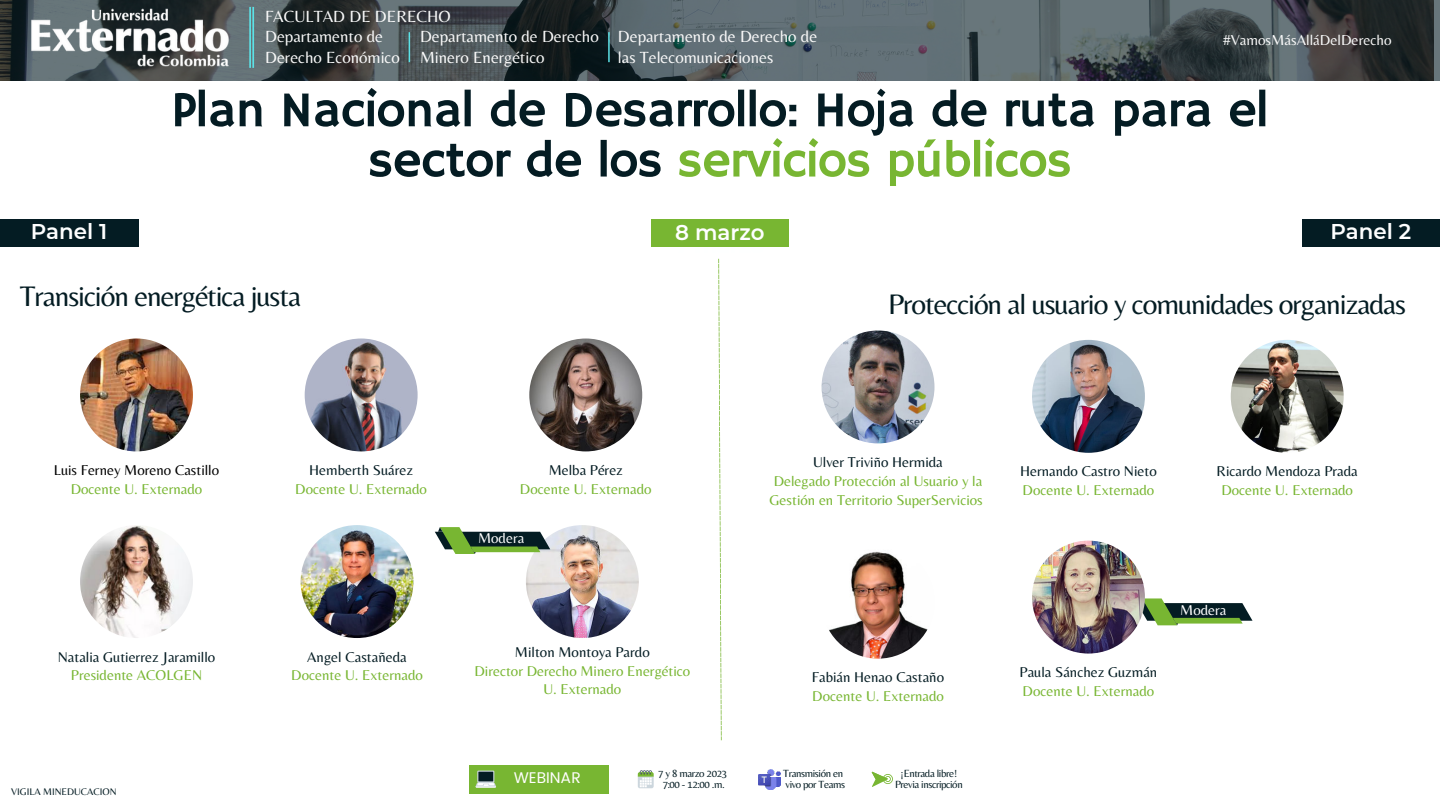
<style>
.page{position:relative;width:1440px;height:810px;background:#fff}
.page>*{position:absolute;margin:0;border:0;box-sizing:border-box;transform-origin:0 0}
.t1{font:50.4px/50.2px "Hammersmith One";letter-spacing:-.02em;color:#041c23;text-align:center}
.t2{font:29.4px "Belleza";letter-spacing:-.035em;color:#041c23}
.t3{font:600 21.4px "Montserrat";color:#feffff}
.t4{font:16.8px/20.6px "Belleza";color:#f9f9f9}
.t5{font:15.5px "Poppins";color:#fffefe}
.t6{font:15px "Belleza";color:#f9f9f9}
.t7{font:14.8px/18.8px "Belleza";color:#78b632}
.t8{font:14.8px "Belleza";color:#041c23}
.t9{font:14.8px "Belleza";color:#000}
.t10{font:14.8px "Belleza";color:#fff}
.t11{font:10.8px/11.5px "Belleza";letter-spacing:-.035em;color:#041c23;text-align:center}
.t12{font:10px "Belleza";color:#041c23}
.s1{color:#78b632}
</style>
<div class="page">
<svg style="left:0;top:0;width:1440px;height:81px;background:#475155"></svg>
<hr style="left:249px;top:7px;width:2px;height:61px;background:#5ce1e6">
<hr style="left:252px;top:7px;width:2px;height:61px;background:#5ce1e6">
<img style="left:20px;top:0;width:220px;height:75px">
<hr style="left:608px;top:32px;width:2px;height:30px;background:#5ce1e6">
<hr style="left:409px;top:32px;width:1px;height:30px;background:#5ce1e6">
<svg style="left:871px;top:772px;width:22px;height:15px"></svg>
<img style="left:759px;top:769px;width:22px;height:20px">
<svg style="left:638px;top:770px;width:16px;height:18px"></svg>
<div style="left:470px;top:765px;width:139px;height:29px;background:#78b632"></div>
<svg style="left:476px;top:771px;width:20px;height:17px"></svg>
<div style="left:1302px;top:219px;width:138px;height:28px;background:#041c23"></div>
<div style="left:0;top:219px;width:138px;height:28px;background:#041c23"></div>
<div style="left:651px;top:219px;width:138px;height:28px;background:#78b632"></div>
<img style="left:301px;top:525px;width:112px;height:113px;border-radius:50%">
<img style="left:529px;top:339px;width:113px;height:112px;border-radius:50%">
<img style="left:305px;top:339px;width:113px;height:112px;border-radius:50%">
<img style="left:80px;top:525px;width:113px;height:113px;border-radius:50%">
<img style="left:80px;top:339px;width:113px;height:112px;border-radius:50%">
<img style="left:1032px;top:340px;width:113px;height:113px;border-radius:50%">
<img style="left:822px;top:546px;width:112px;height:113px;border-radius:50%">
<img style="left:822px;top:331px;width:112px;height:112px;border-radius:50%">
<img style="left:1231px;top:340px;width:113px;height:113px;border-radius:50%">
<svg style="left:718px;top:259px;width:4px;height:481px"></svg>
<svg style="left:1142px;top:598px;width:111px;height:27px"></svg>
<img style="left:526px;top:525px;width:113px;height:113px;border-radius:50%">
<svg style="left:435px;top:527px;width:115px;height:27px"></svg>
<img style="left:1032px;top:541px;width:113px;height:113px;border-radius:50%">
<p class="t4" style="left:265px;top:6px;width:187px">FACULTAD DE DERECHO<br>Departamento de<br>Derecho Económico</p>
<p class="t4" style="left:420px;top:26px;width:180px;line-height:21px">Departamento de Derecho<br>Minero Energético</p>
<p class="t4" style="left:618px;top:26px;width:201px;line-height:21px">Departamento de Derecho de las Telecomunicaciones</p>
<p class="t6" style="left:1223px;top:31px;width:170px">#VamosMásAlláDelDerecho</p>
<h3 class="t3" style="left:31px;top:216px;width:78px">Panel 1</h3>
<h1 class="t1" style="left:171px;top:87px;width:1099px">Plan Nacional de Desarrollo: Hoja de ruta para el sector de los <span class="s1">servicios públicos</span></h1>
<h3 class="t3" style="left:675px;top:218px;width:91px">8 marzo</h3>
<h3 class="t3" style="left:1330px;top:216px;width:82px">Panel 2</h3>
<h2 class="t2" style="left:20px;top:279px;width:283px">Transición energética justa</h2>
<h2 class="t2" style="left:888px;top:286px;width:519px">Protección al usuario y comunidades organizadas</h2>
<p class="t9" style="left:54px;top:461px;width:167px">Luis Ferney Moreno Castillo</p>
<p class="t7" style="left:71px;top:479px;width:133px">Docente U. Externado</p>
<p class="t8" style="left:309px;top:461px;width:105px">Hemberth Suárez</p>
<p class="t7" style="left:295px;top:479px;width:133px">Docente U. Externado</p>
<p class="t8" style="left:549px;top:461px;width:76px">Melba Pérez</p>
<p class="t7" style="left:520px;top:479px;width:133px">Docente U. Externado</p>
<p class="t8" style="left:813px;top:453px;width:131px">Ulver Triviño Hermida</p>
<p class="t7" style="left:770px;top:471px;width:215px">Delegado Protección al Usuario y la<br>Gestión en Territorio SuperServicios</p>
<p class="t8" style="left:1020px;top:463px;width:138px">Hernando Castro Nieto</p>
<p class="t7" style="left:1023px;top:481px;width:133px">Docente U. Externado</p>
<p class="t8" style="left:1217px;top:463px;width:143px">Ricardo Mendoza Prada</p>
<p class="t7" style="left:1221px;top:481px;width:133px">Docente U. Externado</p>
<p class="t10" style="left:478px;top:530px;width:48px">Modera</p>
<p class="t10" style="left:1180px;top:601px;width:48px">Modera</p>
<p class="t8" style="left:58px;top:648px;width:159px">Natalia Gutierrez Jaramillo</p>
<p class="t7" style="left:71px;top:666px;width:133px">Presidente ACOLGEN</p>
<p class="t8" style="left:307px;top:648px;width:101px">Angel Castañeda</p>
<p class="t7" style="left:291px;top:666px;width:133px">Docente U. Externado</p>
<p class="t8" style="left:515px;top:643px;width:136px">Milton Montoya Pardo</p>
<p class="t7" style="left:474px;top:661px;width:217px;text-align:center">Director Derecho Minero Energético<br>U. Externado</p>
<p class="t8" style="left:812px;top:669px;width:134px">Fabián Henao Castaño</p>
<p class="t7" style="left:812px;top:686px;width:133px">Docente U. Externado</p>
<p class="t8" style="left:1020px;top:663px;width:139px">Paula Sánchez Guzmán</p>
<p class="t7" style="left:1023px;top:681px;width:133px">Docente U. Externado</p>
<p class="t12" style="left:11px;top:785px;width:107px">VIGILA MINEDUCACION</p>
<p class="t5" style="left:514px;top:766px;width:69px">WEBINAR</p>
<p class="t11" style="left:658px;top:767px;width:71px">7 y 8 marzo 2023</p>
<p class="t11" style="left:663px;top:779px;width:64px">7:00 - 12:00 .m.</p>
<p class="t11" style="left:783px;top:767px;width:63px;text-align:left">Transmisión en vivo por Teams</p>
<p class="t11" style="left:895px;top:767px;width:69px">¡Entrada libre!<br>Previa inscripción</p>
</div>
